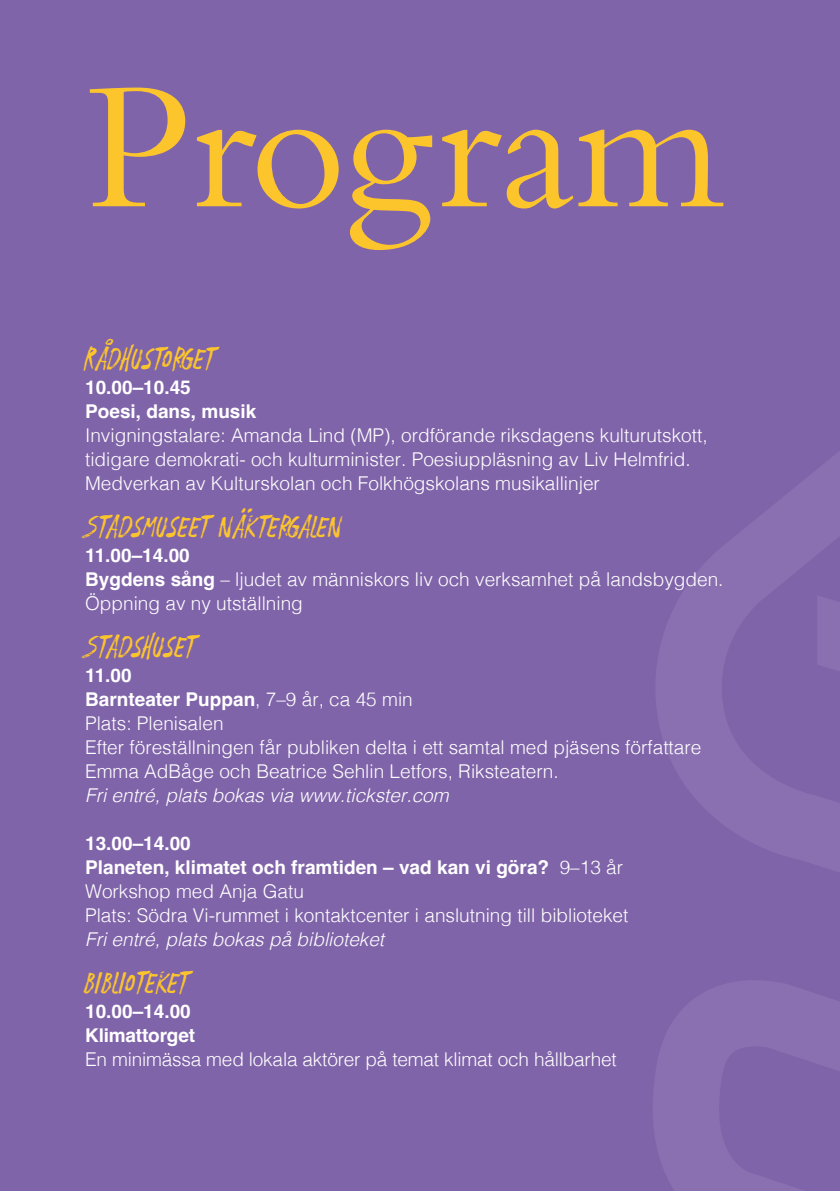
<style>
.page{position:relative;width:840px;height:1191px;background:#fff}
.page>*{position:absolute;margin:0;border:0;box-sizing:border-box;transform-origin:0 0}
.t1{font:188px "Bembo Std";color:#fdc52c}
.t2{font:32px "Odachi";color:#fdc52c}
.t3{font:300 19px/24px "Helvetica";color:#fff}
.t4{font:italic 300 19px "Helvetica";color:#fff}
.t5{font:700 19px/24px "Helvetica";color:#fff}
.s1{font-weight:700}
</style>
<div class="page">
<div style="left:0;top:0;width:839px;height:1191px;background:#8064a9"></div>
<svg style="left:667px;top:452px;width:172px;height:173px"></svg>
<svg style="left:653px;top:625px;width:186px;height:566px"></svg>
<h1 class="t1" style="left:86px;top:38px;width:638px">Program</h1>
<h2 class="t2" style="left:85px;top:338px;width:133px">RÅDHUSTORGET</h2>
<p class="t5" style="left:85px;top:377px;width:173px">10.00–10.45<br>Poesi, dans, musik</p>
<p class="t3" style="left:85px;top:422px;width:623px">Invigningstalare: Amanda Lind (MP), ordförande riksdagens kulturutskott, tidigare demokrati- och kulturminister. Poesiuppläsning av Liv Helmfrid.<br>Medverkan av Kulturskolan och Folkhögskolans musikallinjer</p>
<h2 class="t2" style="left:85px;top:506px;width:258px">STADSMUSEET NÄKTERGALEN</h2>
<p class="t3" style="left:85px;top:542px;width:639px"><span class="s1">11.00–14.00<br>Bygdens sång</span> – ljudet av människors liv och verksamhet på landsbygden.<br>Öppning av ny utställning</p>
<h2 class="t2" style="left:85px;top:626px;width:114px">STADSHUSET</h2>
<p class="t3" style="left:85px;top:662px;width:617px"><span class="s1">11.00<br>Barnteater Puppan</span>, 7–9 år, ca 45 min<br>Plats: Plenisalen<br>Efter föreställningen får publiken delta i ett samtal med pjäsens författare Emma AdBåge och Beatrice Sehlin Letfors, Riksteatern.</p>
<p class="t4" style="left:85px;top:779px;width:365px">Fri entré, plats bokas via www.tickster.com</p>
<p class="t3" style="left:85px;top:830px;width:544px"><span class="s1">13.00–14.00<br>Planeten, klimatet och framtiden – vad kan vi göra?</span> 9–13 år Workshop med Anja Gatu<br>Plats: Södra Vi-rummet i kontaktcenter i anslutning till biblioteket</p>
<p class="t4" style="left:85px;top:923px;width:300px">Fri entré, plats bokas på biblioteket</p>
<h2 class="t2" style="left:85px;top:962px;width:107px">BIBLIOTEKET</h2>
<p class="t5" style="left:85px;top:1001px;width:111px">10.00–14.00<br>Klimattorget</p>
<p class="t3" style="left:85px;top:1046px;width:533px">En minimässa med lokala aktörer på temat klimat och hållbarhet</p>
</div>
